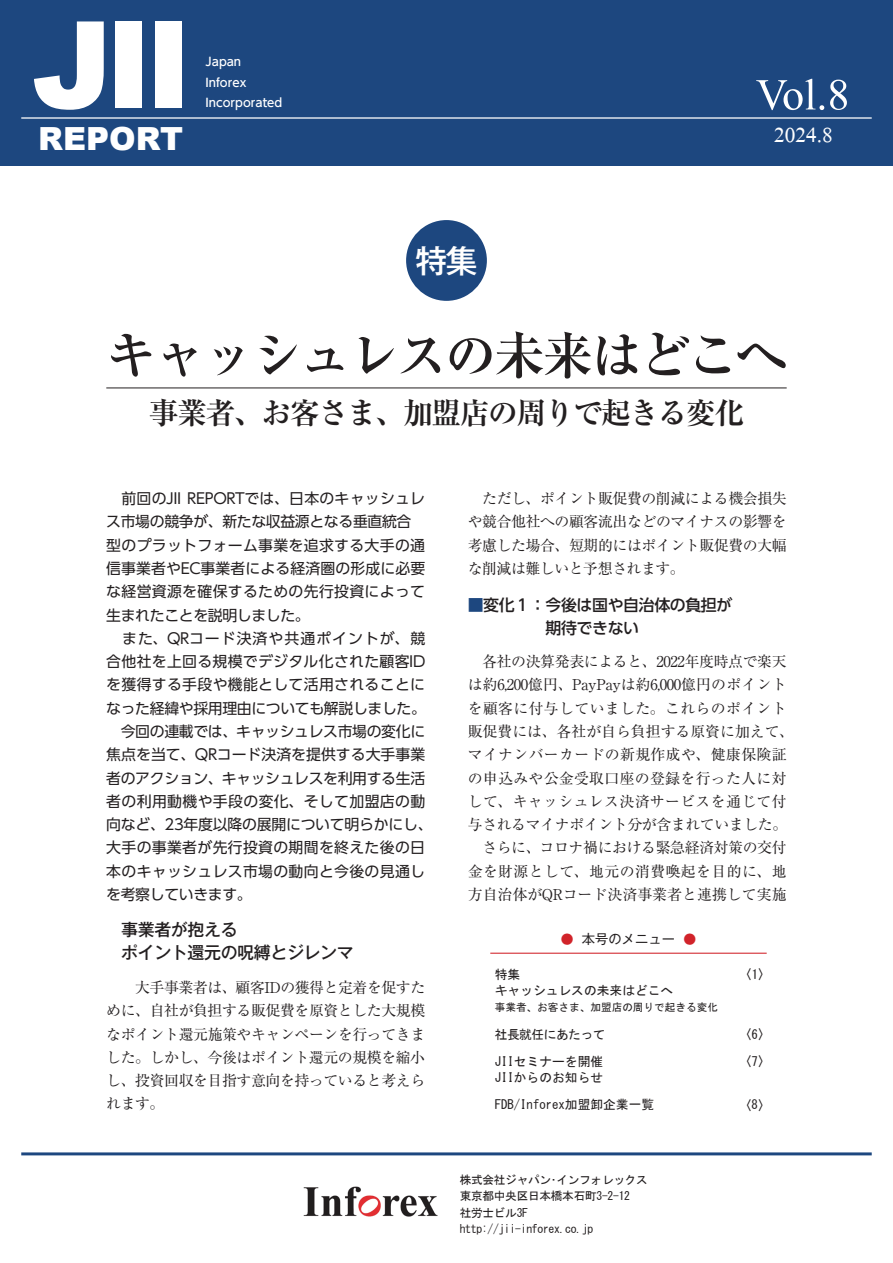
<style>
.page{position:relative;width:893px;height:1263px;background:#fff}
.page>*{position:absolute;margin:0;border:0;box-sizing:border-box;transform-origin:0 0}
.t1{font:900 121.2px "Arial";color:#fff}
.t2{font:65.85px "Microsoft Himalaya";color:#fff}
.t3{font:700 51px "Ryumin Pro";letter-spacing:-.05em;color:#231f20}
.t4{font:900 31.95px "Arial";color:#fff}
.t5{font:31.95px "Microsoft Himalaya";color:#fff}
.t6{font:500 31.95px "Gothic MB101 Pro";color:#fff}
.t7{font:700 29.7px "Ryumin Pro";letter-spacing:-.05em;color:#231f20}
.t8{font:500 16.95px/23.2px "Gothic MB101 Pro";letter-spacing:-.025em;color:#231f20}
.t9{font:500 15.9px/23.2px "UD Shin Go Pro";letter-spacing:-.025em;color:#231f20}
.t10{font:14.85px/23.2px "UD Shin Go Pro";letter-spacing:.01em;color:#231f20}
.t11{font:14.85px/23.2px "Ryumin Pro";letter-spacing:.005em;color:#231f20}
.t12{font:14.85px/23.2px "Ryumin Pro";letter-spacing:-.025em;color:#231f20;text-align:justify}
.t13{font:13.35px "Gothic MB101 Pro";color:#231f20}
.t14{font:12.75px/27.2px "MS Gothic";color:#231f20}
.t15{font:12.75px "Gothic MB101 Pro";color:#231f20}
.t16{font:12.75px "MS Gothic";letter-spacing:-.04em;color:#231f20}
.t17{font:11.7px/16.5px "MS Gothic";letter-spacing:-.025em;color:#231f20}
.t18{font:500 11.7px/20.4px "UD Shin Go Pro";color:#fff}
.t19{font:10.65px "MS Gothic";color:#231f20}
.s1{color:#1d477f}
.s2{font-size:12.75px;color:#d1232a}
.s3{font-family:"MS Gothic"}
</style>
<div class="page">
<div style="left:0;top:0;width:893px;height:166px;background:#1d477f"></div>
<div style="left:406px;top:220px;width:81px;height:81px;background:#1d477f;border-radius:50%"></div>
<hr style="left:106px;top:388px;width:681px;height:1px;background:#231f20">
<hr style="left:21px;top:1152px;width:851px;height:3px;background:#1d477f">
<hr style="left:21px;top:117px;width:851px;height:2px;background:#fff">
<hr style="left:490px;top:953px;width:277px;height:1px;background:#d1232a">
<img style="left:303px;top:1186px;width:134px;height:30px">
<h1 class="t1" style="left:32px;top:-23px;width:162px">JII</h1>
<h3 class="t4" style="left:38px;top:115px;width:146px">REPORT</h3>
<p class="t18" style="left:206px;top:51px;width:78px">Japan<br>Inforex<br>Incorporated</p>
<h3 class="t6" style="left:415px;top:234px;width:64px">特集</h3>
<h2 class="t2" style="left:756px;top:48px;width:95px">Vol.8</h2>
<h3 class="t5" style="left:774px;top:112px;width:60px">2024.8</h3>
<h3 class="t3" style="left:106px;top:315px;width:683px">キャッシュレスの未来はどこへ</h3>
<h3 class="t7" style="left:149px;top:389px;width:597px">事業者、お客さま、加盟店の周りで起きる変化</h3>
<p class="t10" style="left:106px;top:486px;width:328px">　前回のJII REPORTでは、日本のキャッシュレス市場の競争が、新たな収益源となる垂直統合<br>型のプラットフォーム事業を追求する大手の通信事業者やEC事業者による経済圏の形成に必要な経営資源を確保するための先行投資によって生まれたことを説明しました。<br>　また、QRコード決済や共通ポイントが、競合他社を上回る規模でデジタル化された顧客IDを獲得する手段や機能として活用されることになった経緯や採用理由についても解説しました。　今回の連載では、キャッシュレス市場の変化に焦点を当て、QRコード決済を提供する大手事業者のアクション、キャッシュレスを利用する生活者の利用動機や手段の変化、そして加盟店の動向など、23年度以降の展開について明らかにし、大手の事業者が先行投資の期間を終えた後の日本のキャッシュレス市場の動向と今後の見通しを考察していきます。</p>
<p class="t8" style="left:121px;top:915px;width:234px">事業者が抱える<br>ポイント還元の呪縛とジレンマ</p>
<p class="t12" style="left:106px;top:975px;width:320px">　　大手事業者は、顧客IDの獲得と定着を促すために、自社が負担する販促費を原資とした大規模なポイント還元施策やキャンペーンを行ってきました。しかし、今後はポイント還元の規模を縮小し、投資回収を目指す意向を持っていると考えられます。</p>
<p class="t12" style="left:468px;top:486px;width:320px">　ただし、ポイント販促費の削減による機会損失や競合他社への顧客流出などのマイナスの影響を考慮した場合、短期的にはポイント販促費の大幅な削減は難しいと予想されます。</p>
<p class="t9" style="left:468px;top:593px;width:266px"><span class="s1">■</span>変化１：今後は国や自治体の負担が　　　　　期待できない</p>
<p class="t11" style="left:468px;top:649px;width:328px">　各社の決算発表によると、2022年度時点で楽天は約6,200億円、PayPayは約6,000億円のポイントを顧客に付与していました。これらのポイント販促費には、各社が自ら負担する原資に加えて、マイナンバーカードの新規作成や、健康保険証の申込みや公金受取口座の登録を行った人に対して、キャッシュレス決済サービスを通じて付与されるマイナポイント分が含まれていました。　さらに、コロナ禍における緊急経済対策の交付金を財源として、地元の消費喚起を目的に、地方自治体がQRコード決済事業者と連携して実施</p>
<p class="t13" style="left:561px;top:928px;width:137px"><span class="s2">●</span> 本号のメニュー <span class="s2">●</span></p>
<p class="t14" style="left:495px;top:960px;width:27px">特集</p>
<p class="t15" style="left:739px;top:963px;width:33px">〈<span class="s3">1</span>〉</p>
<p class="t14" style="left:495px;top:977px;width:180px">キャッシュレスの未来はどこへ</p>
<p class="t19" style="left:495px;top:1002px;width:225px">事業者、お客さま、加盟店の周りで起きる変化</p>
<p class="t16" style="left:495px;top:1028px;width:112px">社長就任にあたって</p>
<p class="t15" style="left:739px;top:1023px;width:33px">〈<span class="s3">6</span>〉</p>
<p class="t14" style="left:495px;top:1047px;width:110px">JIIセミナーを開催</p>
<p class="t15" style="left:739px;top:1050px;width:33px">〈<span class="s3">7</span>〉</p>
<p class="t14" style="left:495px;top:1064px;width:161px">JIIからのお知らせ<br>FDB/Inforex加盟卸企業一覧</p>
<p class="t15" style="left:739px;top:1094px;width:33px">〈<span class="s3">8</span>〉</p>
<p class="t17" style="left:460px;top:1171px;width:190px">株式会社ジャパン･インフォレックス東京都中央区日本橋本石町3-2-12<br>社労士ビル3F http://jii-inforex.co.jp</p>
</div>
